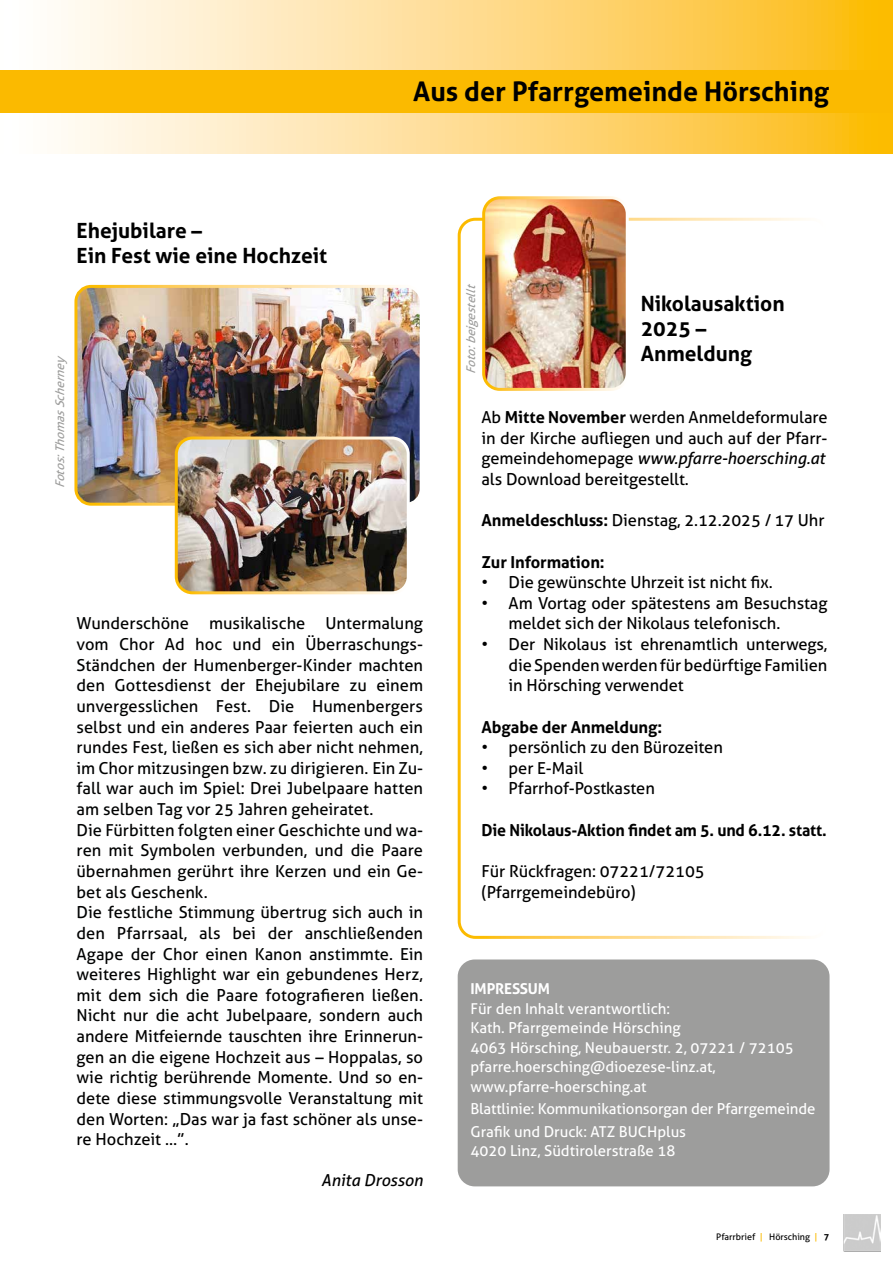
<style>
.page{position:relative;width:893px;height:1263px;background:#fff}
.page>*{position:absolute;margin:0;border:0;box-sizing:border-box;transform-origin:0 0}
.t1{font:700 27px "Aller";color:#000}
.t2{font:700 21px/25.2px "Aller";color:#000}
.t3{font:16.5px/20.7px "Aller";color:#010202}
.t4{font:16.5px/20.7px "Aller";letter-spacing:-.005em;color:#000}
.t5{font:700 16.5px "Aller";letter-spacing:-.005em;color:#000}
.t6{font:italic 16.5px "Aller";letter-spacing:-.005em;color:#000}
.t7{font:15px/19.5px "Aller";color:#fff}
.t8{font:700 15px "Aller";letter-spacing:-.01em;color:#fff}
.t9{font:italic 12px "Aller";color:#9d9d9c}
.t10{font:9px "Aller";color:#000}
.s1{font-weight:700}
.s2{font-style:italic}
.s3{color:#fbba00}
</style>
<div class="page">
<svg style="left:61px;top:0;width:832px;height:153px;background:#fedb88"></svg>
<div style="left:0;top:70px;width:893px;height:43px;background:#fbba00"></div>
<img style="left:843px;top:1214px;width:37px;height:38px">
<div style="left:458px;top:218px;width:371px;height:721px;border:3px solid #fff;border-radius:16px"></div>
<img style="left:486px;top:200px;width:139px;height:187px">
<div style="left:482px;top:196px;width:147px;height:195px;border:3px solid #fff;border-radius:16px"></div>
<img style="left:78px;top:289px;width:341px;height:213px">
<div style="left:74px;top:285px;width:349px;height:221px;border:3px solid #fff;border-radius:15px"></div>
<img style="left:176px;top:438px;width:232px;height:154px">
<div style="left:175px;top:436px;width:235px;height:158px;border:3px solid #fff;border-radius:16px"></div>
<div style="left:458px;top:959px;width:371px;height:227px;background:#9d9d9c;border-radius:17px"></div>
<h1 class="t1" style="left:413px;top:75px;width:417px">Aus der Pfarrgemeinde Hörsching</h1>
<p class="t2" style="left:77px;top:217px;width:252px">Ehejubilare –<br>Ein Fest wie eine Hochzeit</p>
<p class="t9" style="left:53px;top:488px;width:132px;rotate:-90deg">Fotos:ThomasScherney</p>
<p class="t3" style="left:77px;top:613px;width:348px">Wunderschöne musikalische Untermalung vom Chor Ad hoc und ein Überraschungs-Ständchen der Humenberger-Kinder machten den Gottesdienst der Ehejubilare zu einem unvergess lichen Fest. Die Humenbergers selbst und ein anderes Paar feierten auch ein rundes Fest, ließen es sich aber nicht nehmen, im Chor mitzusingen bzw. zu dirigieren. Ein Zu&shy;fall war auch im Spiel: Drei Jubelpaare hatten am selben Tag vor 25 Jahren geheiratet.<br>Die Fürbitten folgten einer Geschichte und wa&shy;ren mit Symbolen verbunden, und die Paare übernahmen gerührt ihre Kerzen und ein Ge&shy;bet als Geschenk.<br>Die festliche Stimmung übertrug sich auch in den Pfarrsaal, als bei der anschließenden Agape der Chor einen Kanon anstimmte. Ein weiteres Highlight war ein gebundenes Herz, mit dem sich die Paare fotografieren ließen.<br>Nicht nur die acht Jubelpaare, sondern auch</p>
<p class="t4" style="left:77px;top:1026px;width:348px;text-align:justify">andere Mitfeiernde tauschten ihre Erinnerun&shy;gen an die eigene Hochzeit aus – Hoppalas, so wie richtig berührende Momente. Und so en&shy;dete diese stimmungsvolle Veranstaltung mit den Worten: „Das war ja fast schöner als unse&shy;re Hochzeit …”.</p>
<p class="t6" style="left:321px;top:1170px;width:103px">Anita Drosson</p>
<p class="t9" style="left:463px;top:374px;width:95px;rotate:-90deg">Foto:beigestellt</p>
<p class="t2" style="left:641px;top:291px;width:146px">Nikolausaktion<br>2025 –<br>Anmeldung</p>
<p class="t4" style="left:481px;top:407px;width:347px">Ab <span class="s1">Mitte November</span> werden Anmeldeformulare in der Kirche aufliegen und auch auf der Pfarr&shy;gemeindehomepage <span class="s2">www.pfarre-hoersching.at </span>als Download bereitgestellt.</p>
<p class="t4" style="left:481px;top:510px;width:345px"><span class="s1">Anmeldeschluss:</span> Dienstag, 2.12.2025 / 17 Uhr</p>
<p class="t5" style="left:481px;top:551px;width:125px">Zur Information:</p>
<p class="t4" style="left:481px;top:572px;width:293px">• Die gewünschte Uhrzeit ist nicht fix.</p>
<p class="t4" style="left:508px;top:593px;width:320px;text-indent:-27px">• Am Vortag oder spätestens am Besuchstag meldet sich der Nikolaus telefonisch.</p>
<p class="t4" style="left:508px;top:634px;width:320px;text-align:justify;text-indent:-27px">• Der Nikolaus ist ehrenamtlich unterwegs, die Spenden werden für bedürftige Familien in Hörsching verwendet</p>
<p class="t5" style="left:481px;top:716px;width:182px">Abgabe der Anmeldung:</p>
<p class="t4" style="left:481px;top:737px;width:243px">• persönlich zu den Bürozeiten</p>
<p class="t4" style="left:481px;top:758px;width:103px">• per E-Mail</p>
<p class="t4" style="left:481px;top:778px;width:175px">• Pfarrhof-Postkasten</p>
<p class="t5" style="left:481px;top:820px;width:347px">Die Nikolaus-Aktion findet am 5. und 6.12. statt.</p>
<p class="t4" style="left:481px;top:861px;width:225px">Für Rückfragen: 07221/72105 (Pfarrgemeindebüro)</p>
<p class="t8" style="left:470px;top:979px;width:81px">IMPRESSUM</p>
<p class="t7" style="left:470px;top:998px;width:325px">Für den Inhalt verantwortlich:<br>Kath. Pfarrgemeinde Hörsching<br>4063 Hörsching, Neubauerstr. 2, 07221 / 72105 pfarre.hoersching@dioezese-linz.at, www.pfarre-hoersching.at</p>
<p class="t7" style="left:470px;top:1097px;width:346px;line-height:22.5px">Blattlinie: Kommunikationsorgan der Pfarrgemeinde<br>Grafik und Druck: ATZ BUCHplus</p>
<p class="t7" style="left:470px;top:1141px;width:207px">4020 Linz, Südtirolerstraße 18</p>
<p class="t10" style="left:716px;top:1231px;width:114px">Pfarrbrief <span class="s3">|</span> Hörsching <span class="s3">|</span> <span class="s1">7</span></p>
</div>
